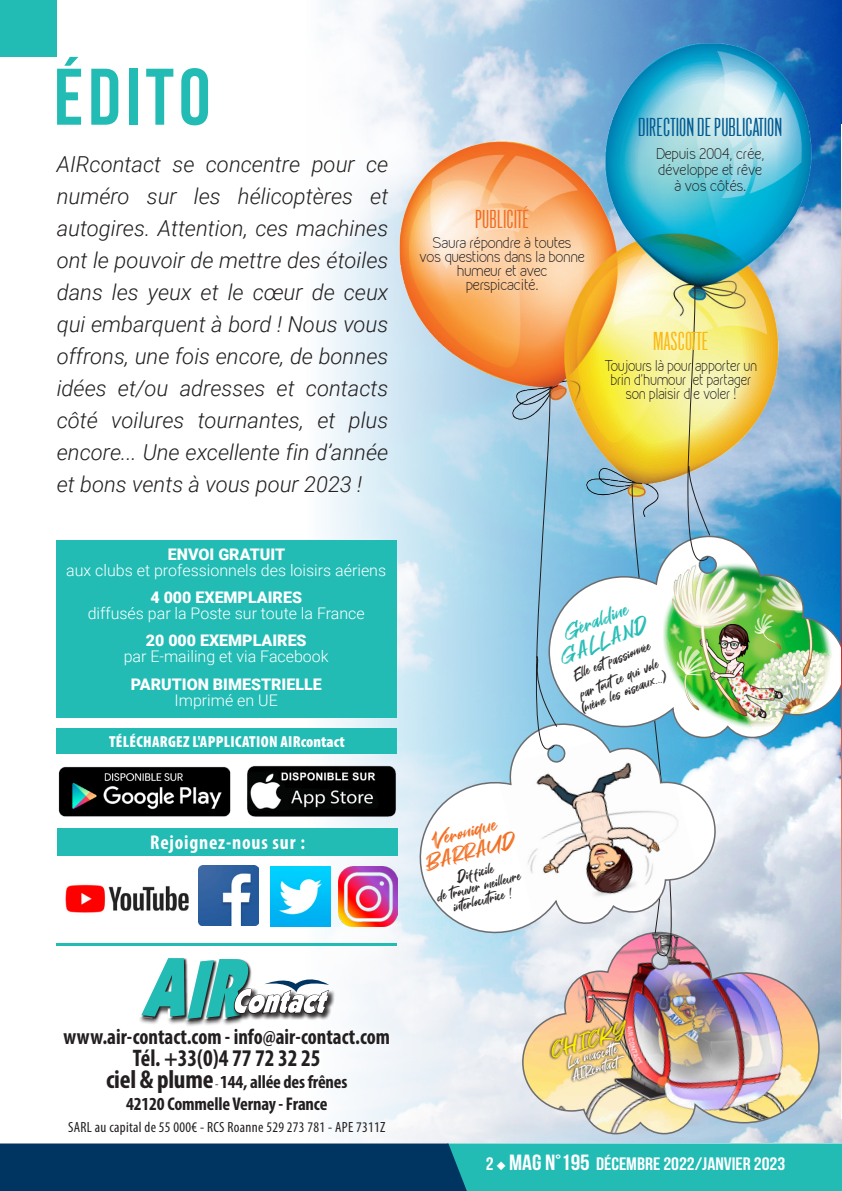
<style>
.page{position:relative;width:842px;height:1191px;background:#fff}
.page>*{position:absolute;margin:0;border:0;box-sizing:border-box;transform-origin:0 0}
.t1{font:700 80px "Bebas Neue";letter-spacing:.06em;color:#22bcb5}
.t2{font:700 condensed 24px "Myriad Pro";color:#231f20;scale:.95 1}
.t3{font:23.2px "Arizona";color:#005b94}
.t4{font:23.2px "Arizona";color:#f36e21}
.t5{font:23.2px "Arizona";color:#fcb814}
.t6{font:italic 300 22px/32px "Roboto";color:#231f20;text-align:justify}
.t7{font:700 condensed 22px "Myriad Pro";color:#231f20;scale:.95 1}
.t8{font:22px/20px "Great Sejagad";color:#f36e21;text-align:center}
.t9{font:22px/20.6px "Great Sejagad";color:#22bcb5;text-align:center}
.t10{font:22px "Great Sejagad";color:#fff101}
.t11{font:700 condensed 20px "Myriad Pro";letter-spacing:.04em;color:#fff}
.t12{font:700 condensed 18.4px/22px "Myriad Pro";letter-spacing:-.01em;color:#231f20;text-align:center}
.t13{font:700 18px "Bebas Neue";color:#fff;scale:1.1 1}
.t14{font:300 16px "Roboto";color:#fff}
.t15{font:16px/14px "Great Sejagad";color:#231f20;text-align:center;scale:.89 1}
.t16{font:900 16px "Roboto";color:#fff}
.t17{font:900 condensed 16px "Myriad Pro";letter-spacing:.02em;color:#fff}
.t18{font:16px/13.6px "Great Sejagad";color:#fff;scale:.89 1}
.t19{font:condensed 14.8px "Myriad Pro";letter-spacing:.02em;color:#231f20}
.t20{font:300 14px/14px "Kirvy";letter-spacing:-.03em;color:#231f20;text-align:center}
.t21{font:300 14px/14px "Kirvy";letter-spacing:-.03em;color:#231f20;text-align:center;scale:.93 1}
.s1{font-size:25.8px}
.s2{font-weight:400;font-size:12.4px}
.s3{font-size:22px}
</style>
<div class="page">
<svg style="left:0;top:1143px;width:842px;height:48px;background:#043e68"></svg>
<img style="left:306px;top:0;width:536px;height:1142px">
<div style="left:0;top:0;width:57px;height:57px;background:#22bcb5"></div>
<div style="left:57px;top:540px;width:340px;height:178px;background:#22bcb5"></div>
<div style="left:58px;top:828px;width:340px;height:27px;background:#22bcb5"></div>
<img style="left:198px;top:866px;width:60px;height:59px">
<img style="left:271px;top:866px;width:60px;height:60px">
<img style="left:65px;top:884px;width:124px;height:29px">
<img style="left:247px;top:765px;width:144px;height:53px">
<img style="left:58px;top:766px;width:173px;height:51px">
<div style="left:57px;top:728px;width:340px;height:26px;background:#22bcb5"></div>
<hr style="left:57px;top:943px;width:340px;height:3px;background:#22bcb5">
<img style="left:391px;top:33px;width:427px;height:1158px">
<img style="left:338px;top:866px;width:60px;height:60px">
<div style="left:203px;top:960px;width:49px;height:66px;background:#231f20;opacity:.75"></div>
<div style="left:184px;top:961px;width:34px;height:66px;background:#231f20;opacity:.75"></div>
<div style="left:138px;top:959px;width:51px;height:66px;background:#231f20;opacity:.75"></div>
<svg style="left:187px;top:1020px;width:30px;height:2px"></svg>
<div style="left:315px;top:989px;width:21px;height:31px;background:#fafbfd"></div>
<div style="left:316px;top:989px;width:19px;height:31px;background:#231f20;opacity:.75"></div>
<svg style="left:139px;top:958px;width:190px;height:62px"></svg>
<img style="left:521px;top:931px;width:299px;height:204px">
<img style="left:559px;top:535px;width:282px;height:204px">
<img style="left:630px;top:284px;width:81px;height:675px">
<svg style="left:413px;top:720px;width:307px;height:220px"></svg>
<svg style="left:520px;top:384px;width:39px;height:368px;background:#98c5dd"></svg>
<svg style="left:549px;top:1017px;width:79px;height:66px;background:#c7a776"></svg>
<svg style="left:841px;top:125px;width:1px;height:993px"></svg>
<h1 class="t1" style="left:54px;top:53px;width:158px">Édito</h1>
<p class="t6" style="left:57px;top:148px;width:333px">AIRcontact se concentre pour ce numéro sur les hélicoptères et autogires. Attention, ces machines ont le pouvoir de mettre des étoiles dans les yeux et le cœur de ceux qui embarquent à bord ! Nous vous offrons, une fois encore, de bonnes idées et/ou adresses et contacts côté voilures tournantes, et plus encore... Une excellente fin d’année et bons vents à vous pour 2023 !</p>
<p class="t16" style="left:168px;top:543px;width:119px">ENVOI GRATUIT</p>
<p class="t14" style="left:66px;top:559px;width:321px">aux clubs et professionnels des loisirs aériens</p>
<p class="t16" style="left:150px;top:586px;width:153px">4 000 EXEMPLAIRES</p>
<p class="t14" style="left:88px;top:602px;width:279px">diffusés par la Poste sur toute la France</p>
<p class="t16" style="left:146px;top:629px;width:162px">20 000 EXEMPLAIRES</p>
<p class="t14" style="left:124px;top:645px;width:206px">par E-mailing et via Facebook</p>
<p class="t16" style="left:131px;top:673px;width:192px">PARUTION BIMESTRIELLE</p>
<p class="t14" style="left:175px;top:689px;width:105px">Imprimé en UE</p>
<p class="t17" style="left:109px;top:733px;width:237px">TÉLÉCHARGEZ L'APPLICATION AIRcontact</p>
<p class="t11" style="left:150px;top:830px;width:156px">Rejoignez-nous sur :</p>
<p class="t4" style="left:475px;top:205px;width:56px">PUBLICITÉ</p>
<p class="t20" style="left:419px;top:236px;width:167px">Saura répondre à toutes<br>vos questions dans la bonne humeur et avec perspicacité.</p>
<p class="t3" style="left:638px;top:113px;width:146px">DIRECTION DE PUBLICATION</p>
<p class="t20" style="left:656px;top:145px;width:110px;line-height:16.2px">Depuis 2004, crée, développe et rêve à vos côtés.</p>
<p class="t5" style="left:653px;top:327px;width:57px">MASCOTTE</p>
<p class="t21" style="left:604px;top:358px;width:166px">Toujours là pour apporter un brin d’humour et partager son plaisir d e voler !</p>
<p class="t9" style="left:549px;top:629px;width:94px;rotate:-22deg">Géraldine<br>GALLAND</p>
<p class="t15" style="left:569px;top:667px;width:96px;line-height:19.6px;text-align:left;rotate:-22deg">Elle est passionnée par tout ce qui vole</p>
<p class="t15" style="left:580px;top:703px;width:104px;rotate:-22deg">(même les oiseaux...)</p>
<p class="t8" style="left:417px;top:835px;width:95px;rotate:-15deg">Véronique<br>BARRAUD</p>
<p class="t15" style="left:432px;top:877px;width:98px;rotate:-15deg">Difficile<br>de trouver meilleure interlocutrice !</p>
<p class="t7" style="left:64px;top:1023px;width:345px">www.air-contact.com - info@air-contact.com</p>
<p class="t2" style="left:133px;top:1043px;width:199px">Tél. +33(0)4 77 72 32 25</p>
<p class="t12" style="left:106px;top:1071px;width:243px"><span class="s1">ciel &amp; plume</span> <span class="s2">-</span> 144, allée des frênes<br>42120 Commelle Vernay - France</p>
<p class="t19" style="left:68px;top:1118px;width:319px">SARL au capital de 55 000€ - RCS Roanne 529 273 781 - APE 7311Z</p>
<p class="t10" style="left:548px;top:1038px;width:78px;rotate:-16deg">CHICKY</p>
<p class="t18" style="left:565px;top:1056px;width:60px;rotate:-16deg">La mascotte<br>AIRcontact,</p>
<p class="t13" style="left:486px;top:1154px;width:274px">2 ◆ <span class="s3">MAG N°195</span> DÉCEMBRE 2022/JANVIER 2023</p>
</div>
